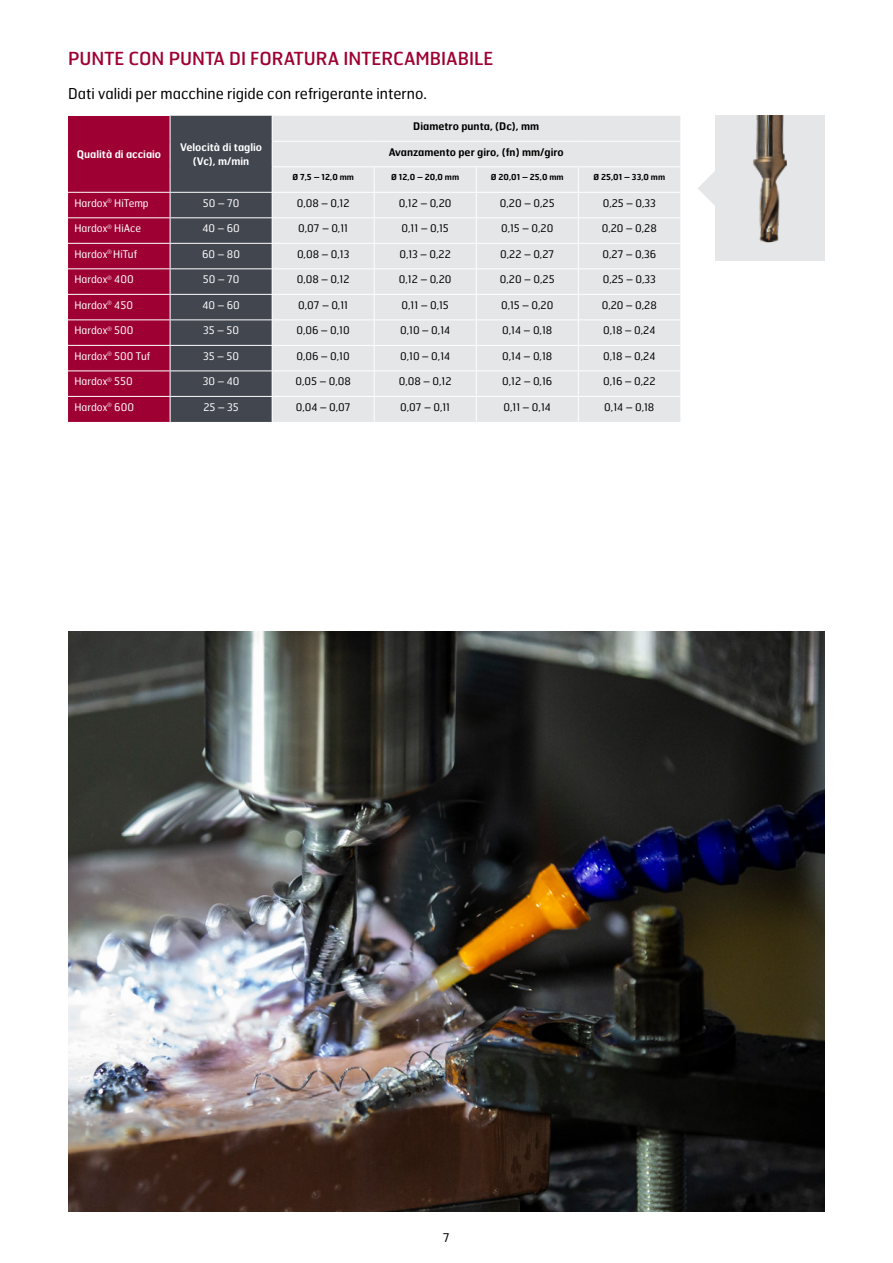
<style>
.page{position:relative;width:893px;height:1263px;background:#fff}
.page>*{position:absolute;margin:0;border:0;box-sizing:border-box;transform-origin:0 0}
.Body_Headline_12{font:18px "Hermes FB";color:#9e0034}
.Body_Copy_10{font:15px "Hermes FB";color:#000}
.t1{font:12px "Hermes FB";color:#000}
.t2{font:10.5px "Hermes FB";color:#000}
.Body_L_White{font:10.5px "Hermes FB";color:#fff}
.Title_C_Black{font:600 10.5px "Hermes FB";color:#000}
.Body_C_White{font:10.5px "Hermes FB";color:#fff}
.Title_C_White{font:600 10.5px/13.5px "Hermes FB";color:#fff;text-align:center}
.Title_Sub_C_Black{font:600 8.25px "Hermes FB";color:#000}
</style>
<div class="page">
<div style="left:273px;top:116px;width:407px;height:306px;background:#e5e6e7"></div>
<hr style="left:272px;top:141px;width:102px;height:1px;background:#fff">
<hr style="left:374px;top:141px;width:102px;height:1px;background:#fff">
<hr style="left:476px;top:141px;width:102px;height:1px;background:#fff">
<hr style="left:578px;top:141px;width:102px;height:1px;background:#fff">
<hr style="left:272px;top:166px;width:102px;height:1px;background:#fff">
<hr style="left:374px;top:166px;width:102px;height:1px;background:#fff">
<hr style="left:476px;top:166px;width:102px;height:1px;background:#fff">
<hr style="left:578px;top:166px;width:102px;height:1px;background:#fff">
<hr style="left:272px;top:192px;width:102px;height:1px;background:#fff">
<hr style="left:374px;top:192px;width:102px;height:1px;background:#fff">
<hr style="left:476px;top:192px;width:102px;height:1px;background:#fff">
<hr style="left:578px;top:192px;width:102px;height:1px;background:#fff">
<hr style="left:272px;top:217px;width:102px;height:1px;background:#fff">
<hr style="left:374px;top:217px;width:102px;height:1px;background:#fff">
<hr style="left:476px;top:217px;width:102px;height:1px;background:#fff">
<hr style="left:578px;top:217px;width:102px;height:1px;background:#fff">
<hr style="left:272px;top:243px;width:102px;height:1px;background:#fff">
<hr style="left:374px;top:243px;width:102px;height:1px;background:#fff">
<hr style="left:476px;top:243px;width:102px;height:1px;background:#fff">
<hr style="left:578px;top:243px;width:102px;height:1px;background:#fff">
<hr style="left:272px;top:268px;width:102px;height:1px;background:#fff">
<hr style="left:374px;top:268px;width:102px;height:1px;background:#fff">
<hr style="left:476px;top:268px;width:102px;height:1px;background:#fff">
<hr style="left:578px;top:268px;width:102px;height:1px;background:#fff">
<hr style="left:272px;top:294px;width:102px;height:1px;background:#fff">
<hr style="left:374px;top:294px;width:102px;height:1px;background:#fff">
<hr style="left:476px;top:294px;width:102px;height:1px;background:#fff">
<hr style="left:578px;top:294px;width:102px;height:1px;background:#fff">
<hr style="left:272px;top:319px;width:102px;height:1px;background:#fff">
<hr style="left:374px;top:319px;width:102px;height:1px;background:#fff">
<hr style="left:476px;top:319px;width:102px;height:1px;background:#fff">
<hr style="left:578px;top:319px;width:102px;height:1px;background:#fff">
<hr style="left:272px;top:345px;width:102px;height:1px;background:#fff">
<hr style="left:374px;top:345px;width:102px;height:1px;background:#fff">
<hr style="left:476px;top:345px;width:102px;height:1px;background:#fff">
<hr style="left:578px;top:345px;width:102px;height:1px;background:#fff">
<hr style="left:272px;top:370px;width:102px;height:1px;background:#fff">
<hr style="left:374px;top:370px;width:102px;height:1px;background:#fff">
<hr style="left:476px;top:370px;width:102px;height:1px;background:#fff">
<hr style="left:578px;top:370px;width:102px;height:1px;background:#fff">
<hr style="left:272px;top:396px;width:102px;height:1px;background:#fff">
<svg style="left:68px;top:116px;width:205px;height:306px;background:#752846"></svg>
<hr style="left:374px;top:396px;width:102px;height:1px;background:#fff">
<svg style="left:374px;top:167px;width:1px;height:255px"></svg>
<hr style="left:476px;top:396px;width:102px;height:1px;background:#fff">
<svg style="left:476px;top:167px;width:1px;height:255px"></svg>
<hr style="left:578px;top:396px;width:102px;height:1px;background:#fff">
<svg style="left:578px;top:167px;width:1px;height:255px"></svg>
<div style="left:715px;top:116px;width:110px;height:145px;background:#e5e6e7"></div>
<img style="left:753px;top:116px;width:34px;height:127px">
<svg style="left:698px;top:171px;width:17px;height:34px"></svg>
<img style="left:68px;top:631px;width:757px;height:581px">
<p class="Body_Headline_12" style="left:68px;top:47px;width:427px">PUNTE CON PUNTA DI FORATURA INTERCAMBIABILE</p>
<p class="Body_Copy_10" style="left:68px;top:84px;width:360px">Dati validi per macchine rigide con refrigerante interno.</p>
<p class="Title_C_White" style="left:77px;top:147px;width:86px">Qualità di acciaio</p>
<p class="Title_C_White" style="left:180px;top:140px;width:83px">Velocità di taglio (Vc), m/min</p>
<p class="Title_C_Black" style="left:413px;top:120px;width:127px">Diametro punta, (Dc), mm</p>
<p class="Title_C_Black" style="left:389px;top:145px;width:177px">Avanzamento per giro, (fn) mm/giro</p>
<p class="Title_Sub_C_Black" style="left:292px;top:171px;width:63px">Ø 7,5 – 12,0 mm</p>
<p class="Title_Sub_C_Black" style="left:391px;top:171px;width:69px">Ø 12,0 – 20,0 mm</p>
<p class="Title_Sub_C_Black" style="left:491px;top:171px;width:74px">Ø 20,01 – 25,0 mm</p>
<p class="Title_Sub_C_Black" style="left:593px;top:171px;width:73px">Ø 25,01 – 33,0 mm</p>
<p class="Body_L_White" style="left:74px;top:196px;width:76px">Hardox<sup>®</sup> HiTemp</p>
<p class="Body_C_White" style="left:203px;top:196px;width:38px">50 – 70</p>
<p class="t2" style="left:297px;top:196px;width:54px">0,08 – 0,12</p>
<p class="t2" style="left:399px;top:196px;width:54px">0,12 – 0,20</p>
<p class="t2" style="left:500px;top:196px;width:56px">0,20 – 0,25</p>
<p class="t2" style="left:603px;top:196px;width:55px">0,25 – 0,33</p>
<p class="Body_L_White" style="left:74px;top:222px;width:68px">Hardox<sup>®</sup> HiAce</p>
<p class="Body_C_White" style="left:202px;top:222px;width:39px">40 – 60</p>
<p class="t2" style="left:298px;top:222px;width:51px">0,07 – 0,11</p>
<p class="t2" style="left:402px;top:222px;width:49px">0,11 – 0,15</p>
<p class="t2" style="left:501px;top:222px;width:54px">0,15 – 0,20</p>
<p class="t2" style="left:602px;top:222px;width:57px">0,20 – 0,28</p>
<p class="Body_L_White" style="left:74px;top:247px;width:64px">Hardox<sup>®</sup> HiTuf</p>
<p class="Body_C_White" style="left:202px;top:247px;width:39px">60 – 80</p>
<p class="t2" style="left:297px;top:247px;width:54px">0,08 – 0,13</p>
<p class="t2" style="left:399px;top:247px;width:53px">0,13 – 0,22</p>
<p class="t2" style="left:500px;top:247px;width:56px">0,22 – 0,27</p>
<p class="t2" style="left:602px;top:247px;width:55px">0,27 – 0,36</p>
<p class="Body_L_White" style="left:74px;top:273px;width:61px">Hardox<sup>®</sup> 400</p>
<p class="Body_C_White" style="left:203px;top:273px;width:38px">50 – 70</p>
<p class="t2" style="left:297px;top:273px;width:54px">0,08 – 0,12</p>
<p class="t2" style="left:399px;top:273px;width:54px">0,12 – 0,20</p>
<p class="t2" style="left:500px;top:273px;width:56px">0,20 – 0,25</p>
<p class="t2" style="left:603px;top:273px;width:55px">0,25 – 0,33</p>
<p class="Body_L_White" style="left:74px;top:298px;width:60px">Hardox<sup>®</sup> 450</p>
<p class="Body_C_White" style="left:202px;top:298px;width:39px">40 – 60</p>
<p class="t2" style="left:298px;top:298px;width:51px">0,07 – 0,11</p>
<p class="t2" style="left:402px;top:298px;width:49px">0,11 – 0,15</p>
<p class="t2" style="left:501px;top:298px;width:54px">0,15 – 0,20</p>
<p class="t2" style="left:602px;top:298px;width:57px">0,20 – 0,28</p>
<p class="Body_L_White" style="left:74px;top:324px;width:61px">Hardox<sup>®</sup> 500</p>
<p class="Body_C_White" style="left:203px;top:324px;width:37px">35 – 50</p>
<p class="t2" style="left:296px;top:324px;width:55px">0,06 – 0,10</p>
<p class="t2" style="left:400px;top:324px;width:52px">0,10 – 0,14</p>
<p class="t2" style="left:502px;top:324px;width:52px">0,14 – 0,18</p>
<p class="t2" style="left:603px;top:324px;width:54px">0,18 – 0,24</p>
<p class="Body_L_White" style="left:74px;top:349px;width:77px">Hardox<sup>®</sup> 500 Tuf</p>
<p class="Body_C_White" style="left:203px;top:349px;width:37px">35 – 50</p>
<p class="t2" style="left:296px;top:349px;width:55px">0,06 – 0,10</p>
<p class="t2" style="left:400px;top:349px;width:52px">0,10 – 0,14</p>
<p class="t2" style="left:502px;top:349px;width:52px">0,14 – 0,18</p>
<p class="t2" style="left:603px;top:349px;width:54px">0,18 – 0,24</p>
<p class="Body_L_White" style="left:74px;top:375px;width:60px">Hardox<sup>®</sup> 550</p>
<p class="Body_C_White" style="left:203px;top:375px;width:38px">30 – 40</p>
<p class="t2" style="left:295px;top:375px;width:57px">0,05 – 0,08</p>
<p class="t2" style="left:399px;top:375px;width:54px">0,08 – 0,12</p>
<p class="t2" style="left:502px;top:375px;width:52px">0,12 – 0,16</p>
<p class="t2" style="left:603px;top:375px;width:54px">0,16 – 0,22</p>
<p class="Body_L_White" style="left:74px;top:400px;width:61px">Hardox<sup>®</sup> 600</p>
<p class="Body_C_White" style="left:203px;top:400px;width:37px">25 – 35</p>
<p class="t2" style="left:296px;top:400px;width:56px">0,04 – 0,07</p>
<p class="t2" style="left:400px;top:400px;width:51px">0,07 – 0,11</p>
<p class="t2" style="left:503px;top:400px;width:49px">0,11 – 0,14</p>
<p class="t2" style="left:604px;top:400px;width:52px">0,14 – 0,18</p>
<p class="t1" style="left:443px;top:1230px;width:8px">7</p>
</div>
